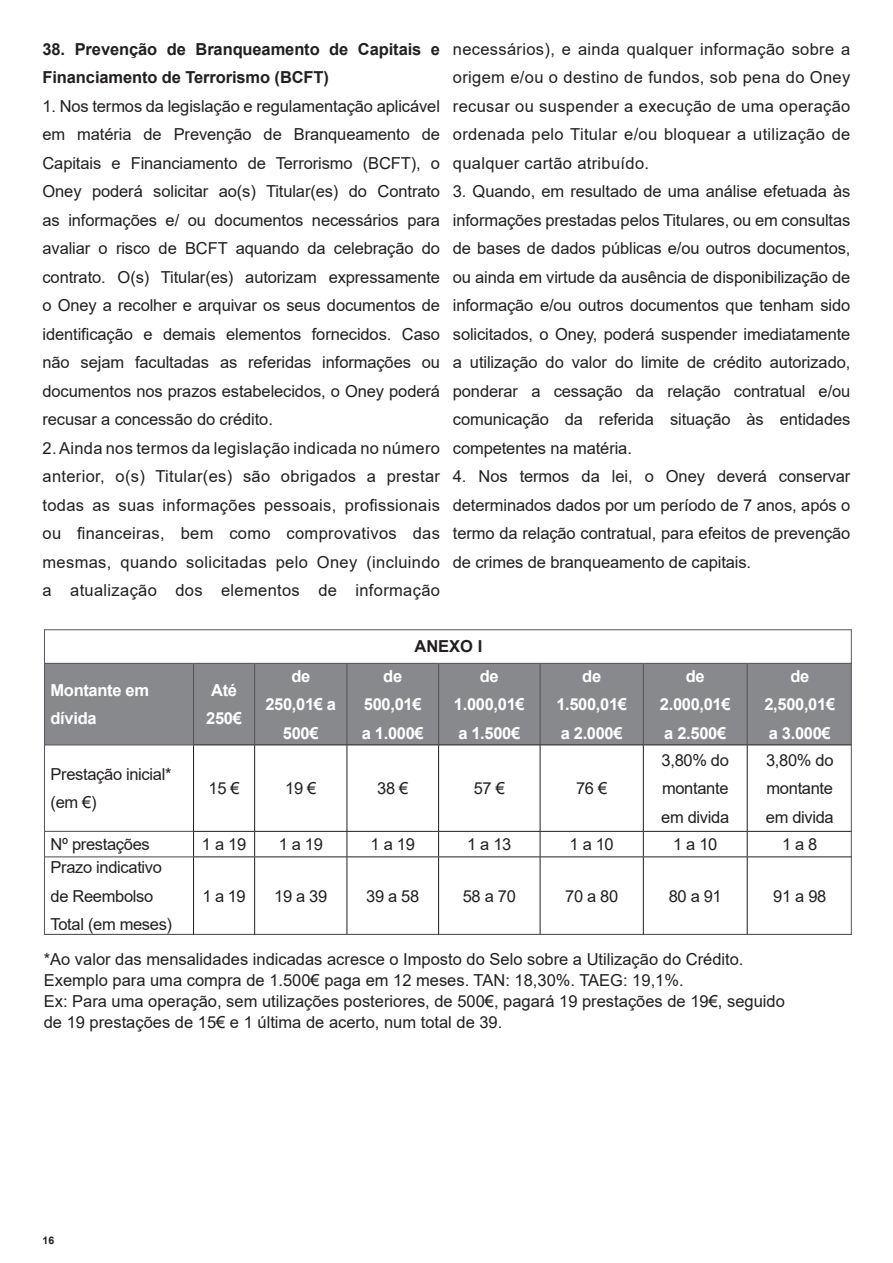
<style>
.page{position:relative;width:893px;height:1263px;background:#fff}
.page>*{position:absolute;margin:0;border:0;box-sizing:border-box;transform-origin:0 0}
.t1{font:16.5px/28.5px "Arial";color:#231f20;text-align:justify}
.t2{font:700 16.5px/28.5px "Arial";letter-spacing:-.02em;color:#fff;text-align:center}
.t3{font:700 16.5px/28.5px "Arial";letter-spacing:-.005em;color:#231f20}
.t4{font:16.5px/28.5px "Arial";letter-spacing:-.02em;color:#231f20}
.t5{font:700 10.5px "Arial";color:#231f20}
</style>
<div class="page">
<div style="left:46px;top:664px;width:804px;height:80px;background:#87898c"></div>
<hr style="left:44px;top:663px;width:150px;height:1px;background:#57585a">
<hr style="left:194px;top:663px;width:61px;height:1px;background:#57585a">
<hr style="left:255px;top:663px;width:92px;height:1px;background:#57585a">
<hr style="left:347px;top:663px;width:92px;height:1px;background:#57585a">
<hr style="left:439px;top:663px;width:101px;height:1px;background:#57585a">
<hr style="left:540px;top:663px;width:103px;height:1px;background:#57585a">
<hr style="left:643px;top:663px;width:104px;height:1px;background:#57585a">
<hr style="left:747px;top:663px;width:104px;height:1px;background:#57585a">
<hr style="left:44px;top:831px;width:149px;height:1px;background:#57585a">
<hr style="left:44px;top:856px;width:149px;height:1px;background:#57585a">
<hr style="left:193px;top:664px;width:1px;height:80px;background:#57585a">
<hr style="left:254px;top:664px;width:1px;height:80px;background:#57585a">
<hr style="left:346px;top:664px;width:1px;height:80px;background:#57585a">
<hr style="left:438px;top:664px;width:1px;height:80px;background:#57585a">
<hr style="left:539px;top:664px;width:2px;height:80px;background:#57585a">
<hr style="left:643px;top:664px;width:1px;height:80px;background:#57585a">
<hr style="left:747px;top:664px;width:1px;height:80px;background:#57585a">
<hr style="left:852px;top:664px;width:1px;height:80px;background:#57585a">
<hr style="left:44px;top:744px;width:149px;height:1px;background:#57585a">
<hr style="left:193px;top:744px;width:62px;height:1px;background:#231f20">
<hr style="left:193px;top:745px;width:1px;height:86px;background:#231f20">
<hr style="left:254px;top:745px;width:1px;height:86px;background:#231f20">
<hr style="left:255px;top:744px;width:92px;height:1px;background:#231f20">
<hr style="left:347px;top:744px;width:92px;height:1px;background:#231f20">
<hr style="left:439px;top:744px;width:101px;height:1px;background:#231f20">
<hr style="left:540px;top:744px;width:103px;height:1px;background:#231f20">
<hr style="left:643px;top:744px;width:104px;height:1px;background:#231f20">
<hr style="left:747px;top:744px;width:104px;height:1px;background:#231f20">
<hr style="left:347px;top:745px;width:1px;height:86px;background:#231f20">
<hr style="left:438px;top:745px;width:1px;height:86px;background:#231f20">
<hr style="left:540px;top:745px;width:1px;height:86px;background:#231f20">
<hr style="left:643px;top:745px;width:1px;height:86px;background:#231f20">
<hr style="left:747px;top:745px;width:1px;height:86px;background:#231f20">
<hr style="left:193px;top:831px;width:62px;height:1px;background:#231f20">
<svg style="left:193px;top:832px;width:1px;height:24px"></svg>
<hr style="left:255px;top:831px;width:92px;height:1px;background:#231f20">
<svg style="left:254px;top:832px;width:1px;height:24px"></svg>
<hr style="left:347px;top:831px;width:92px;height:1px;background:#231f20">
<svg style="left:347px;top:832px;width:1px;height:24px"></svg>
<hr style="left:439px;top:831px;width:101px;height:1px;background:#231f20">
<svg style="left:438px;top:832px;width:1px;height:24px"></svg>
<hr style="left:540px;top:831px;width:103px;height:1px;background:#231f20">
<svg style="left:540px;top:832px;width:1px;height:24px"></svg>
<hr style="left:643px;top:831px;width:104px;height:1px;background:#231f20">
<svg style="left:643px;top:832px;width:1px;height:24px"></svg>
<hr style="left:747px;top:831px;width:104px;height:1px;background:#231f20">
<svg style="left:747px;top:832px;width:1px;height:24px"></svg>
<hr style="left:193px;top:857px;width:1px;height:77px;background:#231f20">
<hr style="left:193px;top:856px;width:62px;height:1px;background:#231f20">
<hr style="left:255px;top:856px;width:92px;height:1px;background:#231f20">
<hr style="left:347px;top:856px;width:92px;height:1px;background:#231f20">
<hr style="left:439px;top:856px;width:101px;height:1px;background:#231f20">
<hr style="left:540px;top:856px;width:103px;height:1px;background:#231f20">
<hr style="left:643px;top:856px;width:104px;height:1px;background:#231f20">
<hr style="left:747px;top:856px;width:104px;height:1px;background:#231f20">
<hr style="left:254px;top:857px;width:1px;height:77px;background:#231f20">
<hr style="left:347px;top:857px;width:1px;height:77px;background:#231f20">
<hr style="left:438px;top:857px;width:1px;height:77px;background:#231f20">
<hr style="left:540px;top:857px;width:1px;height:77px;background:#231f20">
<hr style="left:643px;top:857px;width:1px;height:77px;background:#231f20">
<hr style="left:747px;top:857px;width:1px;height:77px;background:#231f20">
<p class="t3" style="left:43px;top:35px;width:399px">38. Prevenção de Branqueamento de Capitais e<br>Financiamento de Terrorismo (BCFT)</p>
<p class="t1" style="left:43px;top:91px;width:399px">1. Nos termos da legislação e regulamentação aplicável em matéria de Prevenção de Branqueamento de Capitais e Financiamento de Terrorismo (BCFT), o Oney poderá solicitar ao(s) Titular(es) do Contrato as informações e/ ou documentos necessários para avaliar o risco de BCFT aquando da celebração do contrato. O(s) Titular(es) autorizam expressamente o Oney a recolher e arquivar os seus documentos de identificação e demais elementos fornecidos. Caso não sejam facultadas as referidas informações ou documentos nos prazos estabelecidos, o Oney poderá recusar a concessão do crédito.</p>
<p class="t1" style="left:43px;top:433px;width:399px">2. Ainda nos termos da legislação indicada no número anterior, o(s) Titular(es) são obrigados a prestar todas as suas informações pessoais, profissionais ou financeiras, bem como comprovativos das mesmas, quando solicitadas pelo Oney (incluindo a atualização dos elementos de informação</p>
<p class="t1" style="left:453px;top:34px;width:399px">necessários), e ainda qualquer informação sobre a origem e/ou o destino de fundos, sob pena do Oney recusar ou suspender a execução de uma operação ordenada pelo Titular e/ou bloquear a utilização de qualquer cartão atribuído.</p>
<p class="t1" style="left:453px;top:177px;width:399px">3. Quando, em resultado de uma análise efetuada às informações prestadas pelos Titulares, ou em consultas de bases de dados públicas e/ou outros documentos, ou ainda em virtude da ausência de disponibilização de informação e/ou outros documentos que tenham sido solicitados, o Oney, poderá suspender imediatamente a utilização do valor do limite de crédito autorizado, ponderar a cessação da relação contratual e/ou comunicação da referida situação às entidades competentes na matéria.</p>
<p class="t1" style="left:453px;top:462px;width:399px">4. Nos termos da lei, o Oney deverá conservar determinados dados por um período de 7 anos, após o termo da relação contratual, para efeitos de prevenção de crimes de branqueamento de capitais.</p>
<p class="t2" style="left:51px;top:676px;width:100px;text-align:left">Montante em dívida</p>
<p class="t2" style="left:206px;top:676px;width:37px;text-align:left">Até<br>250€</p>
<p class="t3" style="left:414px;top:632px;width:69px">ANEXO I</p>
<p class="t2" style="left:265px;top:662px;width:72px">de<br>250,01€ a<br>500€</p>
<p class="t2" style="left:362px;top:662px;width:63px">de<br>500,01€ a 1.000€</p>
<p class="t2" style="left:454px;top:662px;width:72px">de<br>1.000,01€ a 1.500€</p>
<p class="t2" style="left:556px;top:662px;width:72px">de<br>1.500,01€ a 2.000€</p>
<p class="t2" style="left:660px;top:662px;width:72px">de<br>2.000,01€ a 2.500€</p>
<p class="t2" style="left:764px;top:662px;width:72px">de<br>2,500,01€ a 3.000€</p>
<p class="t4" style="left:51px;top:760px;width:122px">Prestação inicial* (em €)</p>
<p class="t1" style="left:208px;top:774px;width:33px">15 €</p>
<p class="t1" style="left:285px;top:774px;width:33px">19 €</p>
<p class="t1" style="left:377px;top:774px;width:33px">38 €</p>
<p class="t1" style="left:474px;top:774px;width:33px">57 €</p>
<p class="t1" style="left:576px;top:774px;width:33px">76 €</p>
<p class="t1" style="left:661px;top:745px;width:69px">3,80% do montante em divida</p>
<p class="t1" style="left:766px;top:745px;width:69px">3,80% do montante em divida</p>
<p class="t4" style="left:51px;top:830px;width:101px">Nº prestações</p>
<p class="t1" style="left:202px;top:830px;width:46px">1 a 19</p>
<p class="t1" style="left:279px;top:830px;width:46px">1 a 19</p>
<p class="t1" style="left:371px;top:830px;width:46px">1 a 19</p>
<p class="t1" style="left:467px;top:830px;width:46px">1 a 13</p>
<p class="t1" style="left:570px;top:830px;width:46px">1 a 10</p>
<p class="t1" style="left:673px;top:830px;width:46px">1 a 10</p>
<p class="t1" style="left:782px;top:830px;width:37px">1 a 8</p>
<p class="t4" style="left:51px;top:853px;width:123px">Prazo indicativo de Reembolso<br>Total (em meses)</p>
<p class="t1" style="left:202px;top:881px;width:45px">1 a 19</p>
<p class="t1" style="left:274px;top:881px;width:55px">19 a 39</p>
<p class="t1" style="left:366px;top:881px;width:55px">39 a 58</p>
<p class="t1" style="left:463px;top:881px;width:55px">58 a 70</p>
<p class="t1" style="left:565px;top:881px;width:55px">70 a 80</p>
<p class="t1" style="left:669px;top:881px;width:55px">80 a 91</p>
<p class="t1" style="left:773px;top:881px;width:55px">91 a 98</p>
<p class="t1" style="left:44px;top:944px;width:701px">*Ao valor das mensalidades indicadas acresce o Imposto do Selo sobre a Utilização do Crédito.</p>
<p class="t1" style="left:44px;top:965px;width:641px">Exemplo para uma compra de 1.500€ paga em 12 meses. TAN: 18,30%. TAEG: 19,1%.</p>
<p class="t1" style="left:44px;top:990px;width:743px;line-height:21px">Ex: Para uma operação, sem utilizações posteriores, de 500€, pagará 19 prestações de 19€, seguido de 19 prestações de 15€ e 1 última de acerto, num total de 39.</p>
<p class="t5" style="left:43px;top:1233px;width:13px">16</p>
</div>
